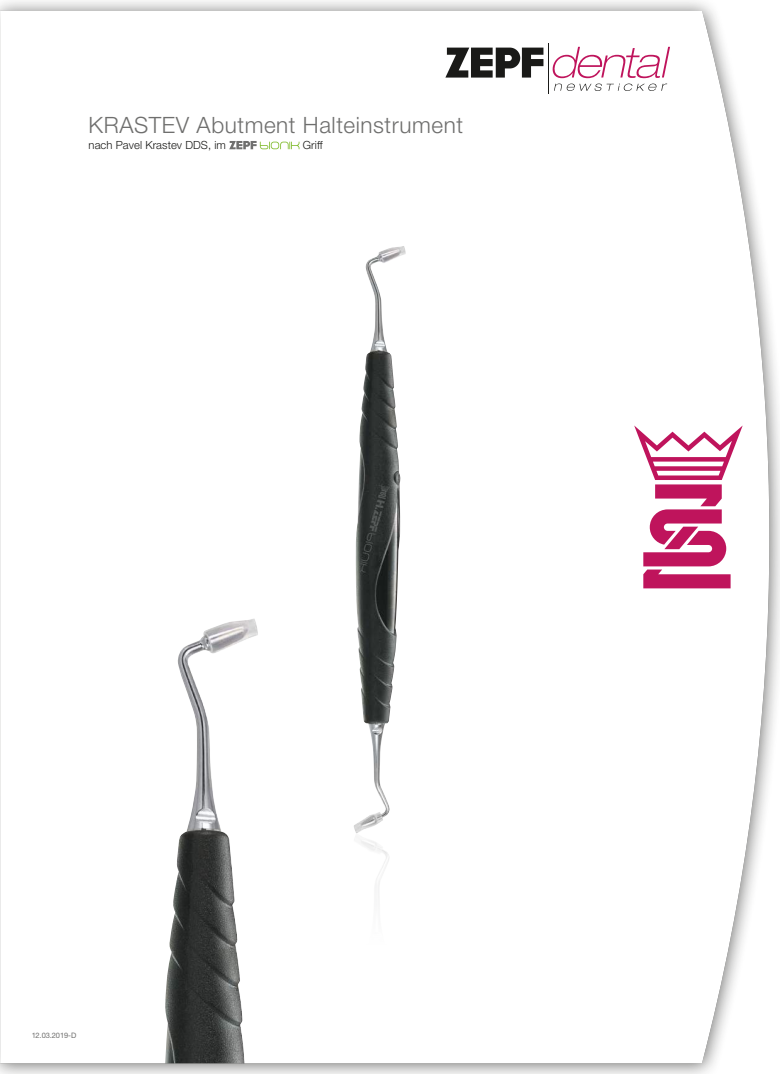
<style>
.page{position:relative;width:780px;height:1074px;background:#fff}
.page>*{position:absolute;margin:0;border:0;box-sizing:border-box;transform-origin:0 0}
.t1{font:300 22.5px "Helvetica Neue LT Pro";letter-spacing:.025em;color:#6f6f6e}
.t2{font:300 11.25px "Helvetica Neue LT Pro";letter-spacing:.005em;color:#1a1a18}
.t3{font:7.5px "Helvetica Neue LT Pro";letter-spacing:-.01em;color:#6f6f6e}
</style>
<div class="page">
<div style="left:0;top:0;width:780px;height:1074px;background:#1a1a18;opacity:.6"></div>
<hr style="left:779px;top:0;width:1px;height:1074px;background:#fff">
<p class="t1" style="left:89px;top:111px;width:376px">KRASTEV Abutment Halteinstrument</p>
<p class="t2" style="left:89px;top:138px;width:139px">nach Pavel Krastev DDS, im</p>
<p class="t2" style="left:303px;top:138px;width:21px">Griff</p>
<p class="t3" style="left:31px;top:1030px;width:46px">12.03.2019-D</p>
</div>
